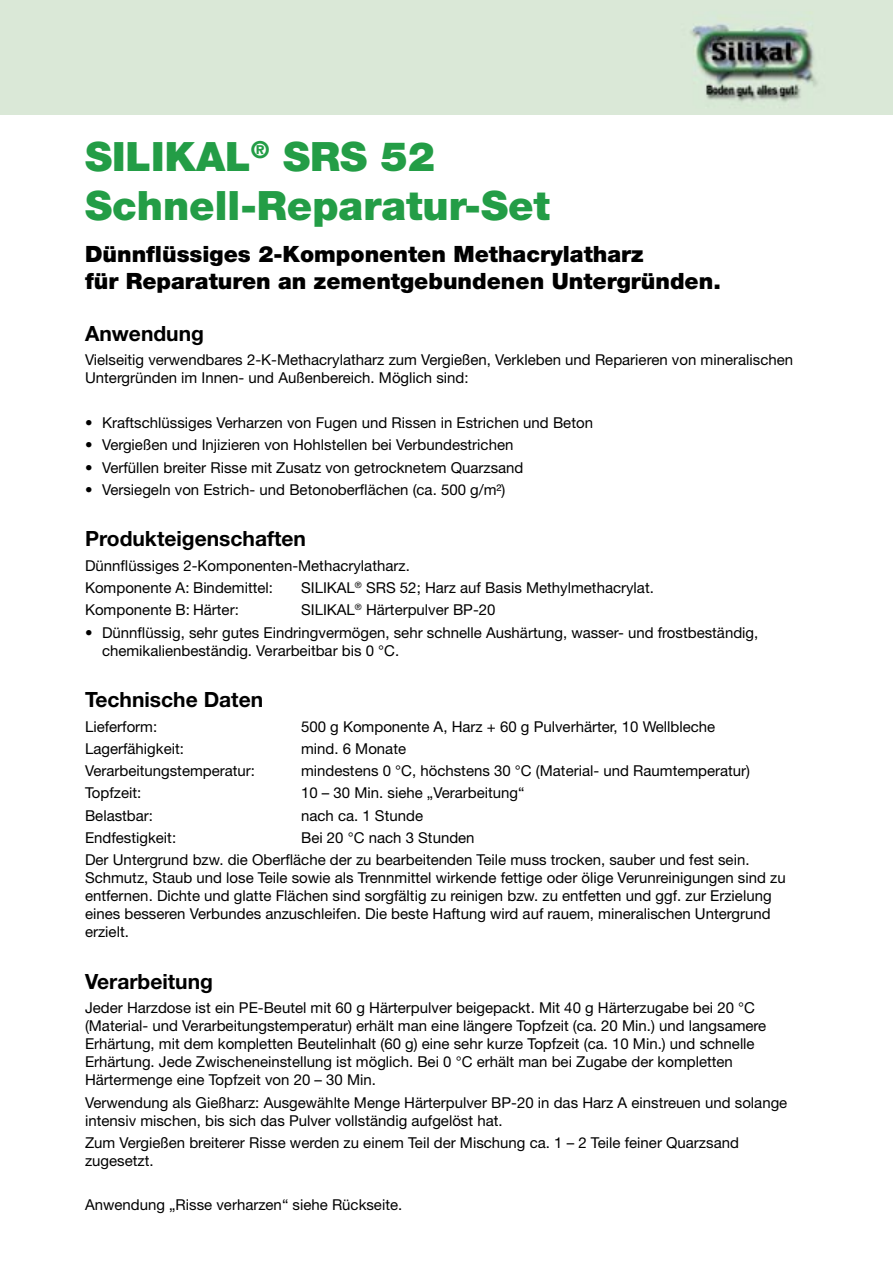
<style>
.page{position:relative;width:893px;height:1263px;background:#fff}
.page>*{position:absolute;margin:0;border:0;box-sizing:border-box;transform-origin:0 0}
.t1{font:900 40.5px/48.6px "Helvetica Neue";color:#239d46}
.t2{font:900 22.5px/27px "Helvetica Neue";color:#000}
.t3{font:700 21px "Helvetica Neue";color:#000}
.t4{font:15px/18px "Helvetica Neue";color:#000}
</style>
<div class="page">
<img style="left:0;top:0;width:893px;height:115px">
<h1 class="t1" style="left:85px;top:133px;width:466px">SILIKAL<sup>®</sup> SRS 52<br>Schnell-Reparatur-Set</h1>
<h2 class="t2" style="left:85px;top:240px;width:637px">Dünnflüssiges 2-Komponenten Methacrylatharz<br>für Reparaturen an zementgebundenen Untergründen.</h2>
<h3 class="t3" style="left:85px;top:321px;width:121px">Anwendung</h3>
<p class="t4" style="left:85px;top:351px;width:710px">Vielseitig verwendbares 2-K-Methacrylatharz zum Vergießen, Verkleben und Reparieren von mineralischen<br>Untergründen im Innen- und Außenbereich. Möglich sind:</p>
<p class="t4" style="left:85px;top:413px;width:509px">• Kraftschlüssiges Verharzen von Fugen und Rissen in Estrichen und Beton</p>
<p class="t4" style="left:85px;top:436px;width:430px">• Vergießen und Injizieren von Hohlstellen bei Verbundestrichen</p>
<p class="t4" style="left:85px;top:458px;width:440px">• Verfüllen breiter Risse mit Zusatz von getrocknetem Quarzsand</p>
<p class="t4" style="left:85px;top:480px;width:422px">• Versiegeln von Estrich- und Betonoberflächen (ca. 500 g/m²)</p>
<h3 class="t3" style="left:85px;top:526px;width:222px">Produkteigenschaften</h3>
<p class="t4" style="left:85px;top:554px;width:326px;line-height:22.2px">Dünnflüssiges 2-Komponenten-Methacrylatharz.<br>Komponente A: Bindemittel:</p>
<p class="t4" style="left:301px;top:578px;width:354px">SILIKAL<sup>®</sup> SRS 52; Harz auf Basis Methylmethacrylat.</p>
<p class="t4" style="left:85px;top:601px;width:155px">Komponente B: Härter:</p>
<p class="t4" style="left:301px;top:601px;width:196px">SILIKAL<sup>®</sup> Härterpulver BP-20</p>
<p class="t4" style="left:102px;top:623px;width:658px;text-indent:-17px">• Dünnflüssig, sehr gutes Eindringvermögen, sehr schnelle Aushärtung, wasser- und frostbeständig, chemikalienbeständig. Verarbeitbar bis 0 °C.</p>
<h3 class="t3" style="left:85px;top:687px;width:180px">Technische Daten</h3>
<p class="t4" style="left:85px;top:717px;width:74px">Lieferform:</p>
<p class="t4" style="left:301px;top:717px;width:416px">500 g Komponente A, Harz + 60 g Pulverhärter, 10 Wellbleche</p>
<p class="t4" style="left:85px;top:739px;width:100px">Lagerfähigkeit:</p>
<p class="t4" style="left:301px;top:739px;width:107px">mind. 6 Monate</p>
<p class="t4" style="left:85px;top:762px;width:172px">Verarbeitungstemperatur:</p>
<p class="t4" style="left:301px;top:762px;width:451px">mindestens 0 °C, höchstens 30 °C (Material- und Raumtemperatur)</p>
<p class="t4" style="left:85px;top:784px;width:58px">Topfzeit:</p>
<p class="t4" style="left:301px;top:784px;width:225px">10 – 30 Min. siehe „Verarbeitung“</p>
<p class="t4" style="left:85px;top:806px;width:70px">Belastbar:</p>
<p class="t4" style="left:301px;top:806px;width:123px">nach ca. 1 Stunde</p>
<p class="t4" style="left:85px;top:828px;width:93px">Endfestigkeit:</p>
<p class="t4" style="left:85px;top:826px;width:666px;line-height:22.2px;text-indent:216px">Bei 20 °C nach 3 Stunden<br>Der Untergrund bzw. die Oberfläche der zu bearbeitenden Teile muss trocken, sauber und fest sein.</p>
<p class="t4" style="left:85px;top:869px;width:702px">Schmutz, Staub und lose Teile sowie als Trennmittel wirkende fettige oder ölige Verunreinigungen sind zu entfernen. Dichte und glatte Flächen sind sorgfältig zu reinigen bzw. zu entfetten und ggf. zur Erzielung eines besseren Verbundes anzuschleifen. Die beste Haftung wird auf rauem, mineralischen Untergrund erzielt.</p>
<h3 class="t3" style="left:85px;top:968px;width:129px">Verarbeitung</h3>
<p class="t4" style="left:85px;top:999px;width:683px">Jeder Harzdose ist ein PE-Beutel mit 60 g Härterpulver beigepackt. Mit 40 g Härterzugabe bei 20 °C (Material- und Verarbeitungstemperatur) erhält man eine längere Topfzeit (ca. 20 Min.) und langsamere Erhärtung, mit dem kompletten Beutelinhalt (60 g) eine sehr kurze Topfzeit (ca. 10 Min.) und schnelle Erhärtung. Jede Zwischeneinstellung ist möglich. Bei 0 °C erhält man bei Zugabe der kompletten Härtermenge eine Topfzeit von 20 – 30 Min.</p>
<p class="t4" style="left:85px;top:1093px;width:704px">Verwendung als Gießharz: Ausgewählte Menge Härterpulver BP-20 in das Harz A einstreuen und solange intensiv mischen, bis sich das Pulver vollständig aufgelöst hat.</p>
<p class="t4" style="left:85px;top:1133px;width:655px">Zum Vergießen breiterer Risse werden zu einem Teil der Mischung ca. 1 – 2 Teile feiner Quarzsand zugesetzt.</p>
<p class="t4" style="left:85px;top:1196px;width:319px">Anwendung „Risse verharzen“ siehe Rückseite.</p>
</div>
